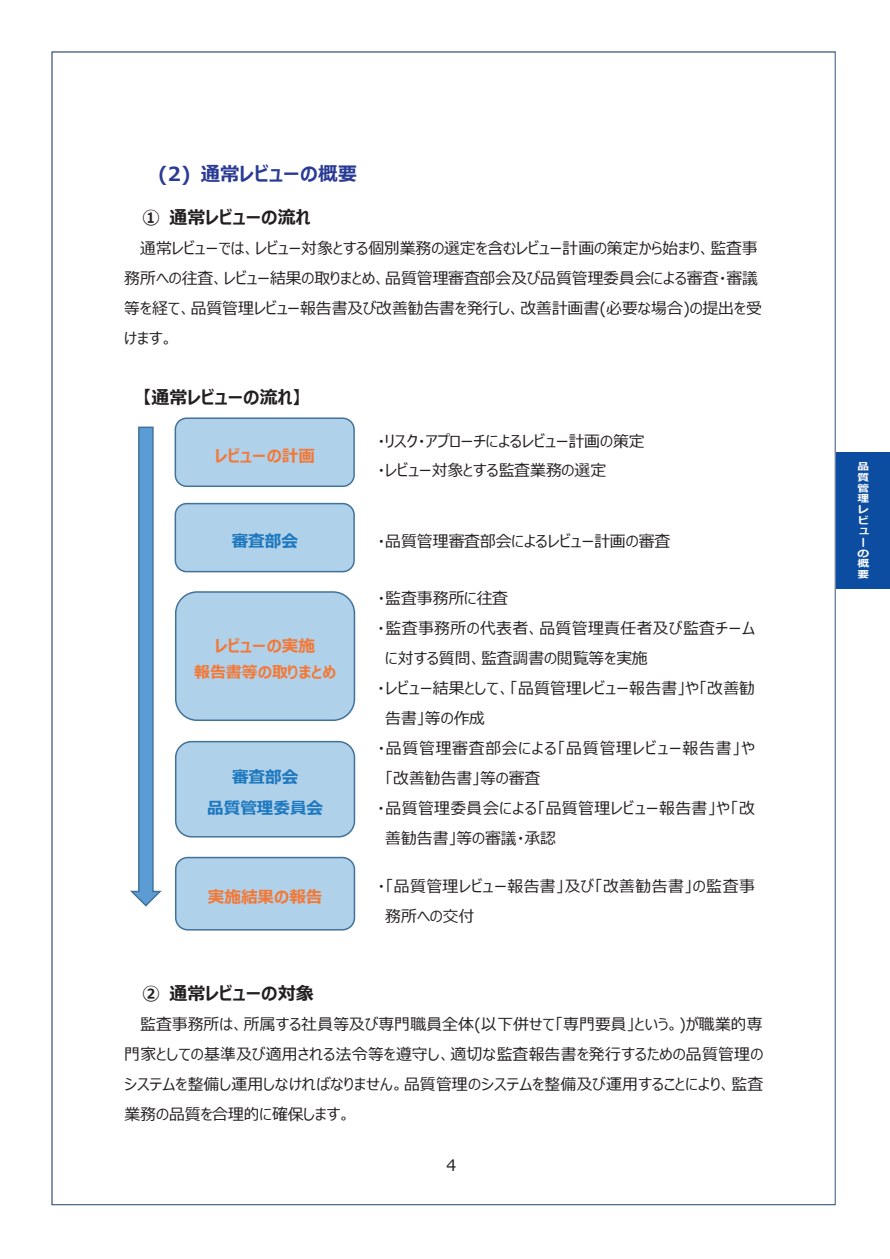
<style>
.page{position:relative;width:890px;height:1259px;background:#fff}
.page>*{position:absolute;margin:0;border:0;box-sizing:border-box;transform-origin:0 0}
.t1{font:700 19.5px "Meiryo UI";color:#2a3b95}
.t2{font:700 18px "Meiryo UI";color:#231f20}
.t3{font:700 16.5px "Meiryo UI";color:#f37836}
.t4{font:700 16.5px/30.3px "Meiryo UI";color:#1e78be;text-align:center}
.t5{font:15.9px/30px "Meiryo UI";color:#231f20}
.t6{font:15.9px/29.8px "Meiryo UI";letter-spacing:.02em;color:#231f20}
.t7{font:15.9px "Meiryo UI";letter-spacing:.045em;color:#231f20}
.t8{font:15.9px "Meiryo UI";letter-spacing:.025em;color:#231f20}
.t9{font:700 15.9px "Meiryo UI";color:#f37836}
.t10{font:700 9.9px/10.8px "Meiryo";color:#fff;scale:1.18 1}
</style>
<div class="page">
<div style="left:835px;top:452px;width:54px;height:136px;background:#0d4da1"></div>
<div style="left:174px;top:417px;width:181px;height:70px;background:#b0d1ea;border:2px solid #42729a;border-radius:11px"></div>
<div style="left:175px;top:591px;width:180px;height:130px;background:#b0d1ea;border:2px solid #42729a;border-radius:21px"></div>
<div style="left:175px;top:741px;width:180px;height:96px;background:#b0d1ea;border:2px solid #42729a;border-radius:16px"></div>
<div style="left:174px;top:503px;width:181px;height:69px;background:#b0d1ea;border:2px solid #42729a;border-radius:11px"></div>
<svg style="left:130px;top:426px;width:32px;height:481px"></svg>
<div style="left:175px;top:857px;width:180px;height:73px;background:#b0d1ea;border:2px solid #42729a;border-radius:12px"></div>
<p class="t1" style="left:158px;top:160px;width:200px">(2) 通常レビューの概要</p>
<p class="t2" style="left:142px;top:205px;width:170px">① 通常レビューの流れ</p>
<p class="t5" style="left:124px;top:234px;width:639px;text-indent:16px">通常レビューでは、レビュー対象とする個別業務の選定を含むレビュー計画の策定から始まり、監査事務所への往査、レビュー結果の取りまとめ、品質管理審査部会及び品質管理委員会による審査・審議等を経て、品質管理レビュー報告書及び改善勧告書を発行し、改善計画書(必要な場合)の提出を受けます。</p>
<p class="t2" style="left:142px;top:385px;width:161px">【通常レビューの流れ】</p>
<p class="t3" style="left:215px;top:444px;width:101px">レビューの計画</p>
<p class="t4" style="left:232px;top:527px;width:68px">審査部会</p>
<p class="t3" style="left:215px;top:634px;width:101px">レビューの実施</p>
<p class="t9" style="left:194px;top:661px;width:143px">報告書等の取りまとめ</p>
<p class="t4" style="left:207px;top:763px;width:117px">審査部会<br>品質管理委員会</p>
<p class="t3" style="left:208px;top:885px;width:116px">実施結果の報告</p>
<p class="t5" style="left:377px;top:427px;width:269px">・リスク・アプローチによるレビュー計画の策定・レビュー対象とする監査業務の選定</p>
<p class="t5" style="left:377px;top:527px;width:294px">・品質管理審査部会によるレビュー計画の審査</p>
<p class="t5" style="left:377px;top:584px;width:132px">・監査事務所に往査</p>
<p class="t8" style="left:377px;top:617px;width:379px">・監査事務所の代表者、品質管理責任者及び監査チーム</p>
<p class="t5" style="left:385px;top:644px;width:264px">に対する質問、監査調書の閲覧等を実施</p>
<p class="t5" style="left:377px;top:674px;width:379px">・レビュー結果として、「品質管理レビュー報告書」や「改善勧</p>
<p class="t5" style="left:385px;top:704px;width:101px">告書」等の作成</p>
<p class="t7" style="left:377px;top:737px;width:379px">・品質管理審査部会による「品質管理レビュー報告書」や</p>
<p class="t5" style="left:385px;top:764px;width:156px">「改善勧告書」等の審査</p>
<p class="t6" style="left:377px;top:794px;width:379px">・品質管理委員会による「品質管理レビュー報告書」や「改</p>
<p class="t5" style="left:385px;top:824px;width:172px">善勧告書」等の審議・承認</p>
<p class="t6" style="left:385px;top:872px;width:371px;text-indent:-8px">・「品質管理レビュー報告書」及び「改善勧告書」の監査事務所への交付</p>
<p class="t2" style="left:142px;top:980px;width:173px">② 通常レビューの対象</p>
<p class="t5" style="left:124px;top:1010px;width:640px;text-align:justify;text-indent:16px">監査事務所は、所属する社員等及び専門職員全体(以下併せて「専門要員」という。)が職業的専門家としての基準及び適用される法令等を遵守し、適切な監査報告書を発行するための品質管理のシステムを整備し運用しなければなりません。品質管理のシステムを整備及び運用することにより、監査業務の品質を合理的に確保します。</p>
<p class="t5" style="left:446px;top:1150px;width:11px">4</p>
<p class="t10" style="left:857px;top:461px;width:11px">品質管理レビューの概要</p>
</div>
